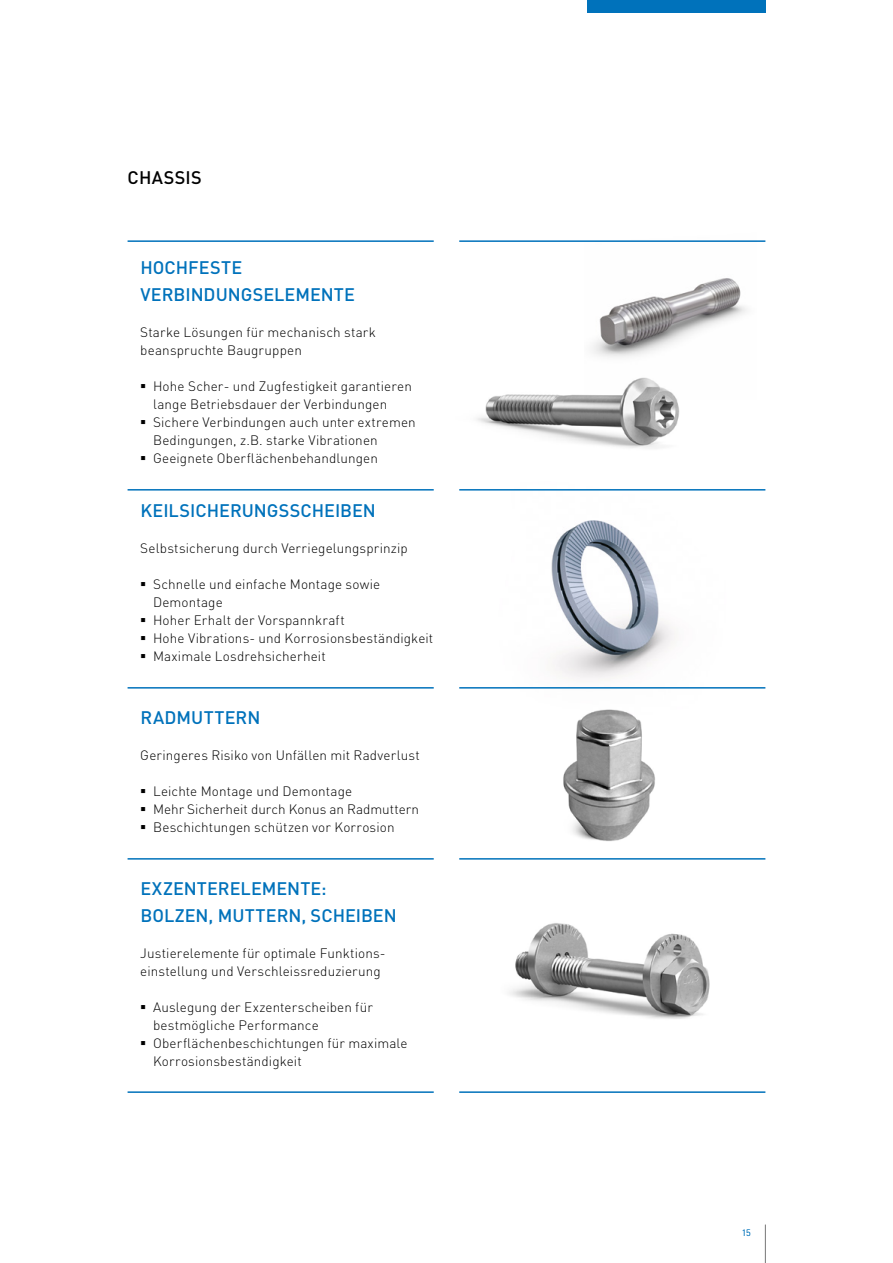
<style>
.page{position:relative;width:893px;height:1263px;background:#fff}
.page>*{position:absolute;margin:0;border:0;box-sizing:border-box;transform-origin:0 0}
.t1{font:500 18px/27px "DINOT";color:#0072bb}
.t2{font:500 18px "DINOT";letter-spacing:.015em;color:#000}
.t3{font:300 13.5px/18px "DINOT";letter-spacing:.01em;color:#000}
.t4{font:300 9px "DINOT";color:#0072bb}
</style>
<div class="page">
<div style="left:587px;top:0;width:178px;height:13px;background:#0072bb"></div>
<hr style="left:765px;top:1225px;width:1px;height:38px;background:#878787">
<img style="left:551px;top:538px;width:124px;height:141px">
<hr style="left:128px;top:240px;width:306px;height:2px;background:#0072bb">
<hr style="left:459px;top:240px;width:306px;height:2px;background:#0072bb">
<hr style="left:128px;top:489px;width:306px;height:2px;background:#0072bb">
<hr style="left:459px;top:489px;width:306px;height:2px;background:#0072bb">
<hr style="left:128px;top:687px;width:306px;height:2px;background:#0072bb">
<hr style="left:459px;top:687px;width:306px;height:2px;background:#0072bb">
<hr style="left:128px;top:858px;width:306px;height:2px;background:#0072bb">
<hr style="left:128px;top:1091px;width:306px;height:2px;background:#0072bb">
<hr style="left:459px;top:858px;width:306px;height:2px;background:#0072bb">
<hr style="left:459px;top:1091px;width:306px;height:2px;background:#0072bb">
<img style="left:483px;top:858px;width:259px;height:235px">
<img style="left:522px;top:688px;width:174px;height:174px">
<img style="left:459px;top:394px;width:251px;height:144px">
<img style="left:584px;top:240px;width:173px;height:159px">
<h1 class="t2" style="left:128px;top:165px;width:76px">CHASSIS</h1>
<h1 class="t1" style="left:140px;top:253px;width:216px">HOCHFESTE<br>VERBINDUNGSELEMENTE</h1>
<p class="t3" style="left:140px;top:322px;width:237px">Starke Lösungen für mechanisch stark beanspruchte Baugruppen</p>
<p class="t3" style="left:153px;top:376px;width:260px;text-indent:-13px">▪ Hohe Scher- und Zugfestigkeit garantieren lange Betriebsdauer der Verbindungen</p>
<p class="t3" style="left:153px;top:412px;width:264px;text-indent:-13px">▪ Sichere Verbindungen auch unter extremen<br>Bedingungen, z.B. starke Vibrationen</p>
<p class="t3" style="left:140px;top:448px;width:239px">▪ Geeignete Oberflächenbehandlungen</p>
<h1 class="t1" style="left:140px;top:496px;width:237px">KEILSICHERUNGSSCHEIBEN</h1>
<p class="t3" style="left:140px;top:538px;width:269px">Selbstsicherung durch Verriegelungsprinzip</p>
<p class="t3" style="left:153px;top:574px;width:229px;text-indent:-13px">▪ Schnelle und einfache Montage sowie<br>Demontage</p>
<p class="t3" style="left:140px;top:610px;width:206px">▪ Hoher Erhalt der Vorspannkraft</p>
<p class="t3" style="left:140px;top:628px;width:295px">▪ Hohe Vibrations- und Korrosionsbeständigkeit</p>
<p class="t3" style="left:140px;top:646px;width:187px">▪ Maximale Losdrehsicherheit</p>
<h1 class="t1" style="left:140px;top:703px;width:121px">RADMUTTERN</h1>
<p class="t3" style="left:140px;top:745px;width:281px">Geringeres Risiko von Unfällen mit Radverlust</p>
<p class="t3" style="left:140px;top:781px;width:213px">▪ Leichte Montage und Demontage</p>
<p class="t3" style="left:140px;top:799px;width:280px">▪ Mehr Sicherheit durch Konus an Radmuttern</p>
<p class="t3" style="left:140px;top:817px;width:256px">▪ Beschichtungen schützen vor Korrosion</p>
<h1 class="t1" style="left:140px;top:874px;width:258px">EXZENTERELEMENTE:<br>BOLZEN, MUTTERN, SCHEIBEN</h1>
<p class="t3" style="left:140px;top:943px;width:247px">Justierelemente für optimale Funktions&shy;einstellung und Verschleissreduzierung</p>
<p class="t3" style="left:153px;top:997px;width:221px;text-indent:-13px">▪ Auslegung der Exzenterscheiben für bestmögliche Performance</p>
<p class="t3" style="left:153px;top:1033px;width:256px;text-indent:-13px">▪ Oberflächenbeschichtungen für maximale<br>Korrosionsbeständigkeit</p>
<p class="t4" style="left:742px;top:1227px;width:11px">15</p>
</div>
